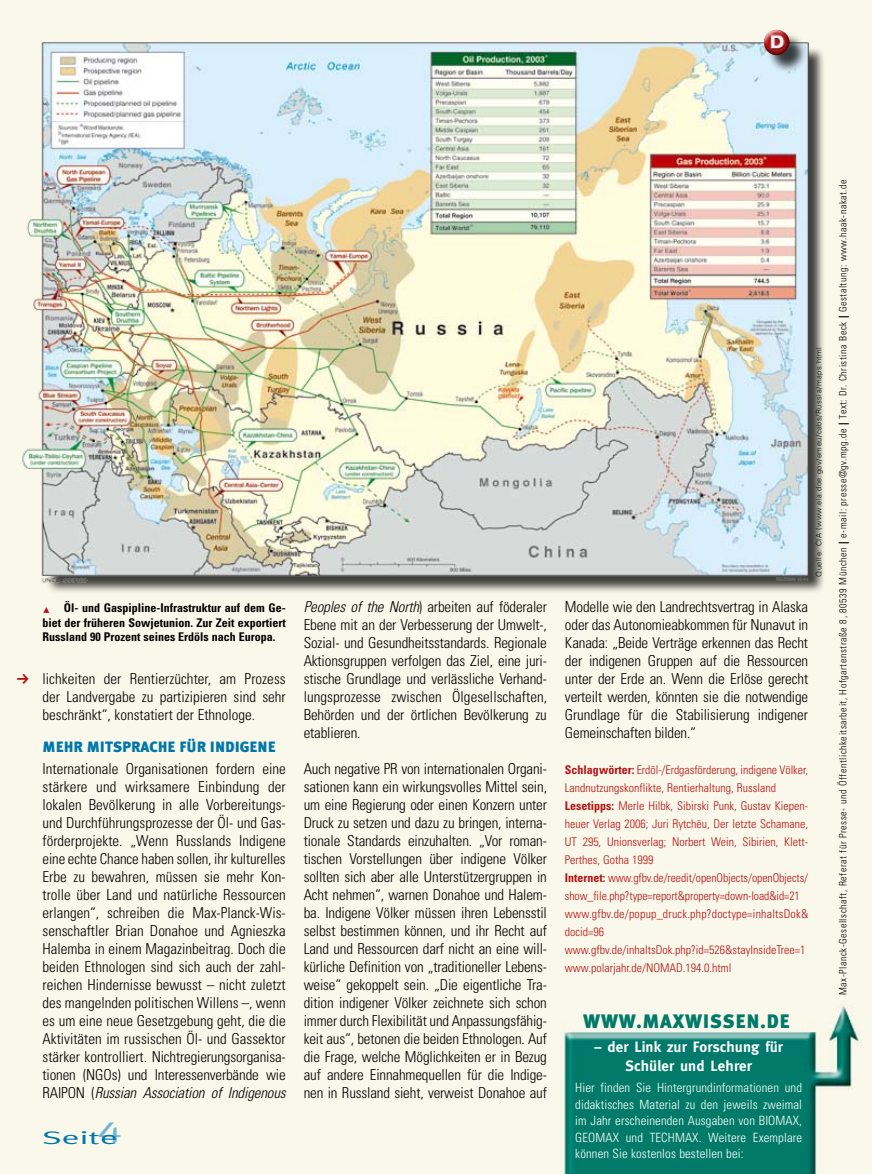
<style>
.page{position:relative;width:872px;height:1174px;background:#faf8ea}
.page>*{position:absolute;margin:0;border:0;box-sizing:border-box;transform-origin:0 0}
.t1{font:900 19.5px "Meta Plus";letter-spacing:.035em;color:#007a69}
.t2{font:18px "Meta Plus Normal";color:#07a;scale:1.96 1}
.t3{font:300 condensed 15px/18px "Univers LT";letter-spacing:-.01em;color:#000;text-align:justify}
.t4{font:700 15px/18.1px "Meta";letter-spacing:.01em;color:#fff;text-align:center}
.t5{font:900 15px "Meta Plus";color:#07a}
.t6{font:300 condensed 12.75px/16.5px "Univers LT";letter-spacing:.01em;color:#fff;text-align:justify}
.t7{font:300 condensed 12px/18px "Univers LT";color:#b81115}
.t8{font:700 condensed 12px/14.4px "Univers LT";color:#000;text-align:justify}
.t9{font:300 condensed 10.05px "Univers LT";letter-spacing:.055em;color:#000}
.t10{font:300 7.5px "Univers LT";letter-spacing:.07em;color:#000}
.s1{font-style:italic}
.s2{font-weight:700}
</style>
<div class="page">
<img style="left:22px;top:43px;width:799px;height:545px">
<img style="left:563px;top:1004px;width:300px;height:170px">
<div style="left:766px;top:32px;width:41px;height:41px;background:#000;opacity:.75"></div>
<img style="left:764px;top:30px;width:25px;height:25px;border-radius:12px">
<p class="t10" style="left:814px;top:576px;width:231px;rotate:-90deg">Quelle: CIA (www.eia.doe.gov/emeu/cabs/Russia/maps.html</p>
<p class="t3" style="left:304px;top:598px;width:245px"><span class="s1">Peoples of the North</span>) arbeiten auf föderaler Ebene mit an der Verbesserung der Umwelt-, Sozial- und Gesundheitsstandards. Regionale Aktionsgruppen verfolgen das Ziel, eine juri&shy;stische Grundlage und verlässliche Verhand&shy;lungsprozesse zwischen Ölgesellschaften, Behörden und der örtlichen Bevölkerung zu etablieren.</p>
<p class="t3" style="left:304px;top:760px;width:245px">Auch negative PR von internationalen Organi&shy;sationen kann ein wirkungsvolles Mittel sein, um eine Regierung oder einen Konzern unter Druck zu setzen und dazu zu bringen, interna&shy;tionale Standards einzuhalten. „Vor roman&shy;tischen Vorstellungen über indigene Völker sollten sich aber alle Unterstützergruppen in Acht nehmen“, warnen Donahoe und Halem&shy;ba. Indigene Völker müssen ihren Lebensstil selbst bestimmen können, und ihr Recht auf Land und Ressourcen darf nicht an eine will&shy;kürliche Definition von „traditioneller Lebens&shy;weise“ gekoppelt sein. „Die eigentliche Tra&shy;dition indigener Völker zeichnete sich schon immer durch Flexibilität und Anpassungsfähig&shy;keit aus“, betonen die beiden Ethnologen. Auf die Frage, welche Möglichkeiten er in Bezug auf andere Einnahmequellen für die Indige&shy;nen in Russland sieht, verweist Donahoe auf</p>
<p class="t8" style="left:43px;top:601px;width:245px;text-indent:21px">Öl- und Gaspipline-Infrastruktur auf dem Ge&shy;biet der früheren Sowjetunion. Zur Zeit exportiert Russland 90 Prozent seines Erdöls nach Europa.</p>
<p class="t3" style="left:565px;top:598px;width:245px">Modelle wie den Landrechtsvertrag in Alaska oder das Autonomieabkommen für Nunavut in Kanada: „Beide Verträge erkennen das Recht der indigenen Gruppen auf die Ressourcen unter der Erde an. Wenn die Erlöse gerecht verteilt werden, könnten sie die notwendige Grundlage für die Stabilisierung indigener Gemeinschaften bilden.“</p>
<p class="t7" style="left:565px;top:761px;width:245px"><span class="s2">Schlagwörter:</span> Erdöl-/Erdgasförderung, indigene Völker, Landnutzungskonflikte, Rentierhaltung, Russland <span class="s2">Lesetipps:</span> Merle Hilbk, Sibirski Punk, Gustav Kiepen&shy;heuer Verlag 2006; Juri Rytchëu, Der letzte Schamane, UT 295, Unionsverlag; Norbert Wein, Sibirien, Klett-Perthes, Gotha 1999<br><span class="s2">Internet:</span> www.gfbv.de/reedit/openObjects/openObjects/ show_file.php?type=report&amp;property=down-load&amp;id=21 www.gfbv.de/popup_druck.php?doctype=inhaltsDok&amp; docid=96 www.gfbv.de/inhaltsDok.php?id=526&amp;stayInsideTree=1 www.polarjahr.de/NOMAD.194.0.html</p>
<p class="t3" style="left:43px;top:670px;width:245px">lichkeiten der Rentierzüchter, am Prozess der Landvergabe zu partizipieren sind sehr beschränkt“, konstatiert der Ethnologe.</p>
<p class="t5" style="left:43px;top:738px;width:235px">MEHR MITSPRACHE FÜR INDIGENE</p>
<p class="t3" style="left:43px;top:760px;width:245px">Internationale Organisationen fordern eine stärkere und wirksamere Einbindung der lokalen Bevölkerung in alle Vorbereitungs&shy;und Durchführungsprozesse der Öl- und Gas&shy;förderprojekte. „Wenn Russlands Indigene eine echte Chance haben sollen, ihr kulturelles Erbe zu bewahren, müssen sie mehr Kon&shy;trolle über Land und natürliche Ressourcen erlangen“, schreiben die Max-Planck-Wis&shy;senschaftler Brian Donahoe und Agnieszka Halemba in einem Magazinbeitrag. Doch die beiden Ethnologen sind sich auch der zahl&shy;reichen Hindernisse bewusst – nicht zuletzt des mangelnden politischen Willens –, wenn es um eine neue Gesetzgebung geht, die die Aktivitäten im russischen Öl- und Gassektor stärker kontrolliert. Nichtregierungsorganisa&shy;tionen (NGOs) und Interessenverbände wie RAIPON (<span class="s1">Russian Association of Indigenous</span></p>
<h1 class="t1" style="left:583px;top:1009px;width:74px">WWW.MAX</h1>
<h1 class="t1" style="left:685px;top:1009px;width:106px">WISSEN.DE</h1>
<p class="t4" style="left:594px;top:1038px;width:190px">– der Link zur Forschung für<br>Schüler und Lehrer</p>
<p class="t6" style="left:575px;top:1079px;width:228px">Hier finden Sie Hintergrundinformationen und didaktisches Material zu den jeweils zweimal im Jahr erscheinenden Ausgaben von BIOMAX, GEOMAX und TECHMAX. Weitere Exemplare können Sie kostenlos bestellen bei:</p>
<p class="t2" style="left:42px;top:1127px;width:42px">Seite<sup>4</sup></p>
<p class="t9" style="left:837px;top:995px;width:817px;rotate:-90deg">Max-Planck-Gesellschaft, Referat für Presse- und Öffentlichkeitsarbeit, Hofgartenstraße 8, 80539 München <span class="s2">|</span> e-mail: presse@gv.mpg.de <span class="s2">|</span> Text: Dr. Christina Beck <span class="s2">|</span> Gestaltung: www.haak-nakat.de</p>
</div>
